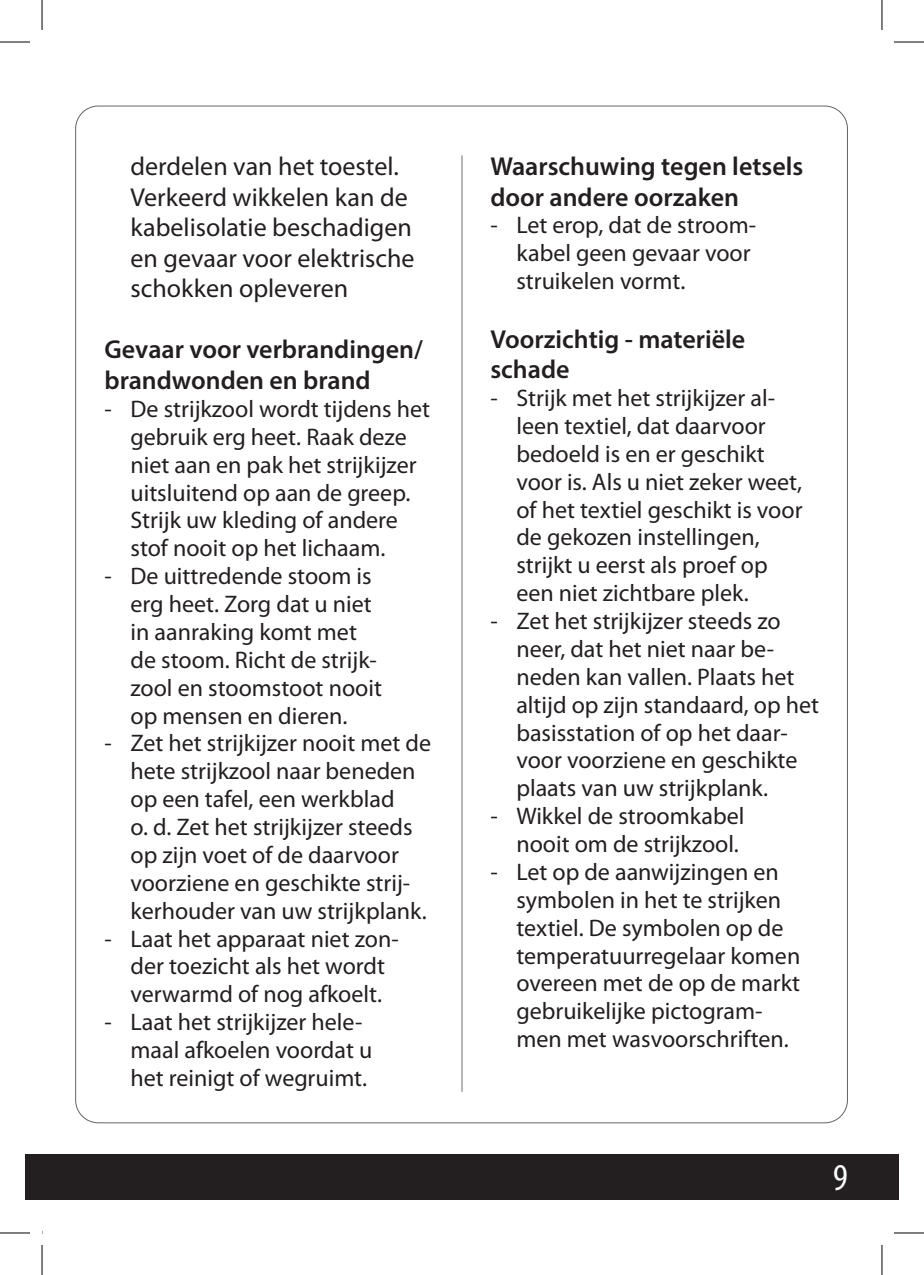
<style>
.page{position:relative;width:924px;height:1275px;background:#fff}
.page>*{position:absolute;margin:0;border:0;box-sizing:border-box;transform-origin:0 0}
.t1{font:condensed 38px "Myriad Pro";color:#fff}
.t2{font:600 26px/30.6px "Myriad Pro";color:#231f20}
.t3{font:26px/30.6px "Myriad Pro";color:#231f20}
.t4{font:24px/27.8px "Myriad Pro";color:#231f20}
</style>
<div class="page">
<div style="left:25px;top:1154px;width:873px;height:45px;background:#231f20"></div>
<hr style="left:461px;top:155px;width:1px;height:936px;background:#6c6d70">
<hr style="left:0;top:42px;width:30px;height:1px;background:#000">
<hr style="left:893px;top:42px;width:30px;height:1px;background:#000">
<hr style="left:0;top:1232px;width:30px;height:1px;background:#000">
<hr style="left:893px;top:1232px;width:30px;height:1px;background:#000">
<hr style="left:42px;top:0;width:1px;height:30px;background:#000">
<hr style="left:42px;top:1245px;width:1px;height:30px;background:#000">
<hr style="left:881px;top:0;width:1px;height:30px;background:#000">
<hr style="left:881px;top:1245px;width:1px;height:30px;background:#000">
<p class="t3" style="left:130px;top:151px;width:285px">derdelen van het toestel.<br>Verkeerd wikkelen kan de kabelisolatie beschadigen en gevaar voor elektrische schokken opleveren</p>
<p class="t2" style="left:104px;top:334px;width:320px">Gevaar voor verbrandingen/ brandwonden en brand</p>
<p class="t4" style="left:130px;top:395px;width:301px;text-indent:-26px">- De strijkzool wordt tijdens het gebruik erg heet. Raak deze niet aan en pak het strijkijzer uitsluitend op aan de greep.<br>Strijk uw kleding of andere stof nooit op het lichaam.</p>
<p class="t4" style="left:130px;top:563px;width:253px;text-indent:-26px">- De uittredende stoom is erg heet. Zorg dat u niet in aanraking komt met de stoom. Richt de strijk&shy;zool en stoomstoot nooit op mensen en dieren.</p>
<p class="t4" style="left:130px;top:730px;width:302px;text-indent:-26px">- Zet het strijkijzer nooit met de hete strijkzool naar beneden op een tafel, een werkblad<br>o. d. Zet het strijkijzer steeds op zijn voet of de daarvoor voorziene en geschikte strij&shy;kerhouder van uw strijkplank.</p>
<p class="t4" style="left:104px;top:925px;width:295px;text-align:center">- Laat het apparaat niet zon&shy;der toezicht als het wordt verwarmd of nog afkoelt.</p>
<p class="t4" style="left:130px;top:1008px;width:243px;text-indent:-26px">- Laat het strijkijzer hele&shy;maal afkoelen voordat u het reinigt of wegruimt.</p>
<p class="t2" style="left:490px;top:150px;width:314px">Waarschuwing tegen letsels door andere oorzaken</p>
<p class="t4" style="left:516px;top:212px;width:241px;text-indent:-26px">- Let erop, dat de stroom&shy;kabel geen gevaar voor struikelen vormt.</p>
<p class="t2" style="left:490px;top:323px;width:256px">Voorzichtig - materiële schade</p>
<p class="t4" style="left:516px;top:384px;width:287px;text-indent:-26px">- Strijk met het strijkijzer al&shy;leen textiel, dat daarvoor bedoeld is en er geschikt voor is. Als u niet zeker weet, of het textiel geschikt is voor de gekozen instellingen, strijkt u eerst als proef op een niet zichtbare plek.</p>
<p class="t4" style="left:516px;top:607px;width:304px;text-indent:-26px">- Zet het strijkijzer steeds zo neer, dat het niet naar be&shy;neden kan vallen. Plaats het altijd op zijn standaard, op het basisstation of op het daar&shy;voor voorziene en geschikte plaats van uw strijkplank.</p>
<p class="t4" style="left:490px;top:802px;width:255px;text-align:right">- Wikkel de stroomkabel nooit om de strijkzool.</p>
<p class="t4" style="left:516px;top:858px;width:285px;text-indent:-26px">- Let op de aanwijzingen en symbolen in het te strijken textiel. De symbolen op de temperatuurregelaar komen overeen met de op de markt gebruikelijke pictogram&shy;men met wasvoorschriften.</p>
<h1 class="t1" style="left:832px;top:1154px;width:16px">9</h1>
</div>
